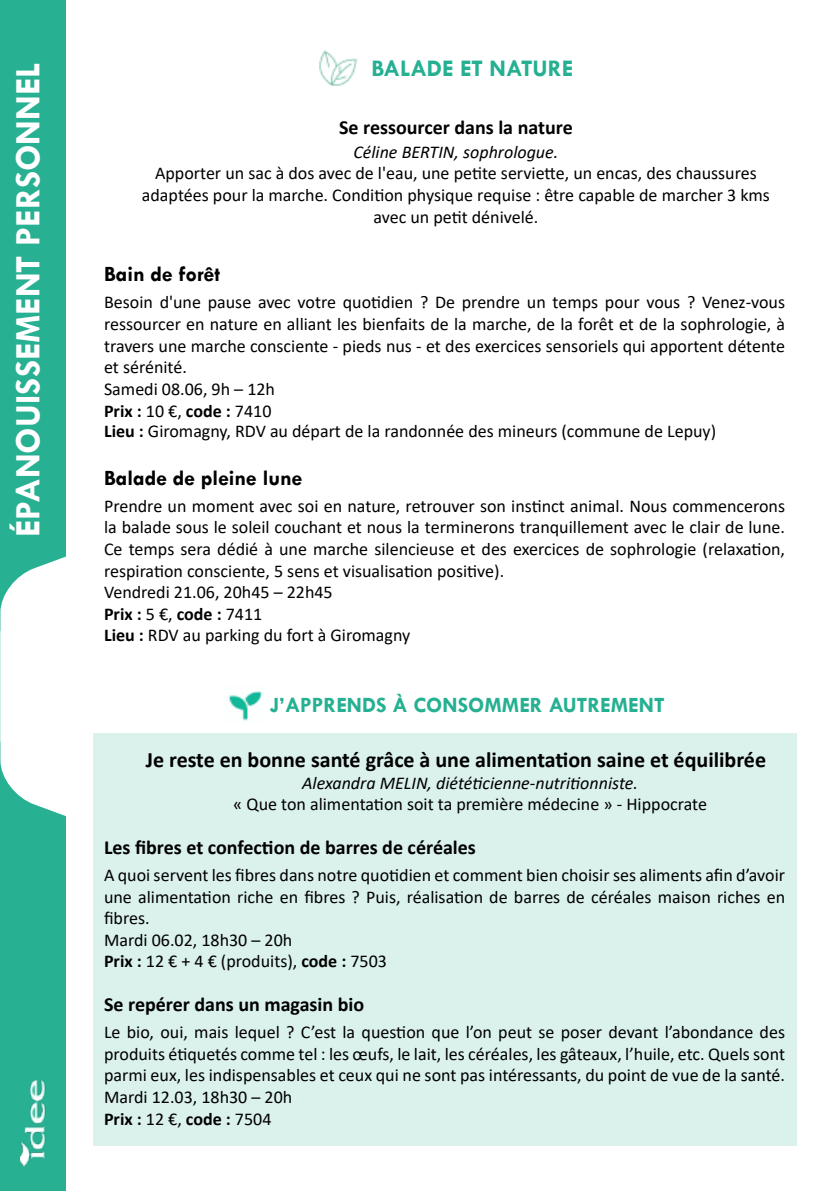
<style>
.page{position:relative;width:840px;height:1191px;background:#fff}
.page>*{position:absolute;margin:0;border:0;box-sizing:border-box;transform-origin:0 0}
.t1{font:700 36px "Tw Cen";color:#fff}
.t2{font:700 24px "Tw Cen";color:#25b092}
.t3{font:700 22px "Calibri";color:#000}
.t4{font:700 22px "Tw Cen";color:#000}
.t5{font:700 22px "Tw Cen";color:#25b092}
.t6{font:700 20px "Calibri";color:#000}
.t7{font:18px/21.6px "Calibri";color:#000}
.t8{font:italic 18px "Calibri";color:#000}
.s1{font-weight:700}
</style>
<div class="page">
<div style="left:0;top:0;width:66px;height:1191px;background:#27b092"></div>
<svg style="left:0;top:556px;width:66px;height:260px"></svg>
<img style="left:21px;top:1080px;width:25px;height:86px">
<div style="left:93px;top:733px;width:703px;height:412px;background:#daf1ec"></div>
<img style="left:319px;top:50px;width:39px;height:36px">
<img style="left:228px;top:691px;width:35px;height:30px">
<h1 class="t1" style="left:7px;top:537px;width:476px;rotate:-90deg">ÉPANOUISSEMENT PERSONNEL</h1>
<h2 class="t2" style="left:371px;top:54px;width:203px">BALADE ET NATURE</h2>
<p class="t6" style="left:339px;top:113px;width:235px">Se ressourcer dans la nature</p>
<p class="t8" style="left:353px;top:139px;width:206px">Céline BERTIN, sophrologue.</p>
<p class="t7" style="left:142px;top:162px;width:629px;text-align:center">Apporter un sac à dos avec de l'eau, une petite serviette, un encas, des chaussures adaptées pour la marche. Condition physique requise : être capable de marcher 3 kms avec un petit dénivelé.</p>
<p class="t4" style="left:104px;top:261px;width:118px">Bain de forêt</p>
<p class="t7" style="left:104px;top:291px;width:682px">Besoin d'une pause avec votre quotidien ? De prendre un temps pour vous ? Venez-vous ressourcer en nature en alliant les bienfaits de la marche, de la forêt et de la sophrologie, à travers une marche consciente - pieds nus - et des exercices sensoriels qui apportent détente et sérénité.<br>Samedi 08.06, 9h – 12h<br><span class="s1">Prix :</span> 10 €, <span class="s1">code :</span> 7410<br><span class="s1">Lieu :</span> Giromagny, RDV au départ de la randonnée des mineurs (commune de Lepuy)</p>
<p class="t4" style="left:104px;top:464px;width:200px">Balade de pleine lune</p>
<p class="t7" style="left:104px;top:494px;width:682px">Prendre un moment avec soi en nature, retrouver son instinct animal. Nous commencerons la balade sous le soleil couchant et nous la terminerons tranquillement avec le clair de lune.<br>Ce temps sera dédié à une marche silencieuse et des exercices de sophrologie (relaxation, respiration consciente, 5 sens et visualisation positive).<br>Vendredi 21.06, 20h45 – 22h45<br><span class="s1">Prix :</span> 5 €, <span class="s1">code :</span> 7411<br><span class="s1">Lieu :</span> RDV au parking du fort à Giromagny</p>
<p class="t5" style="left:270px;top:692px;width:396px">J’APPRENDS À CONSOMMER AUTREMENT</p>
<p class="t3" style="left:146px;top:744px;width:621px">Je reste en bonne santé grâce à une alimentation saine et équilibrée</p>
<p class="t8" style="left:302px;top:770px;width:337px">Alexandra MELIN, diététicienne-nutritionniste.</p>
<p class="t7" style="left:233px;top:793px;width:475px">« Que ton alimentation soit ta première médecine » - Hippocrate</p>
<p class="t6" style="left:104px;top:833px;width:373px">Les fibres et confection de barres de céréales</p>
<p class="t7" style="left:104px;top:863px;width:682px">A quoi servent les fibres dans notre quotidien et comment bien choisir ses aliments afin d’avoir une alimentation riche en fibres ? Puis, réalisation de barres de céréales maison riches en fibres.<br>Mardi 06.02, 18h30 – 20h<br><span class="s1">Prix :</span> 12 € + 4 € (produits), <span class="s1">code :</span> 7503</p>
<p class="t6" style="left:104px;top:990px;width:261px">Se repérer dans un magasin bio</p>
<p class="t7" style="left:104px;top:1020px;width:682px">Le bio, oui, mais lequel ? C’est la question que l’on peut se poser devant l’abondance des produits étiquetés comme tel : les œufs, le lait, les céréales, les gâteaux, l’huile, etc. Quels sont parmi eux, les indispensables et ceux qui ne sont pas intéressants, du point de vue de la santé.<br>Mardi 12.03, 18h30 – 20h<br><span class="s1">Prix :</span> 12 €, <span class="s1">code :</span> 7504</p>
</div>
